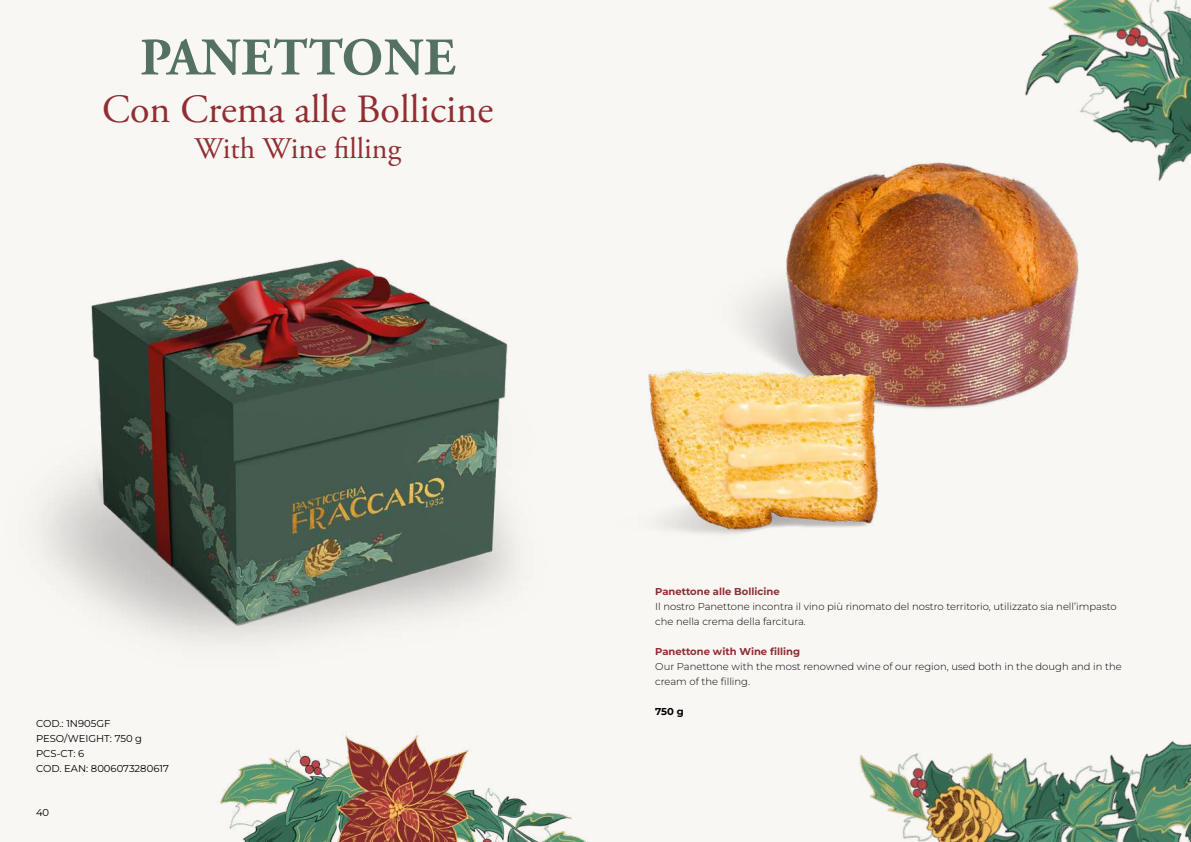
<style>
.page{position:relative;width:1191px;height:842px;background:#f9f7f4}
.page>*{position:absolute;margin:0;border:0;box-sizing:border-box;transform-origin:0 0}
.t1{font:700 52.8px "Adobe Garamond Pro";letter-spacing:.015em;color:#557162}
.t2{font:40px "Adobe Garamond Pro";color:#912e33}
.t3{font:30px "Adobe Garamond Pro";color:#912e33}
.t4{font:300 10px/15px "Montserrat";color:#000}
.t5{font:10px/15px "Montserrat";color:#000}
.t6{font:700 10px "Montserrat";color:#912e33}
.t7{font:700 10px "Montserrat";color:#000}
</style>
<div class="page">
<img style="left:1044px;top:0;width:147px;height:181px">
<img style="left:859px;top:741px;width:332px;height:101px">
<img style="left:219px;top:735px;width:367px;height:107px">
<img style="left:755px;top:51px;width:402px;height:358px">
<img style="left:648px;top:298px;width:282px;height:236px">
<img style="left:44px;top:259px;width:470px;height:383px">
<h1 class="t1" style="left:140px;top:27px;width:317px">PANETTONE</h1>
<h2 class="t2" style="left:102px;top:86px;width:392px">Con Crema alle Bollicine</h2>
<h3 class="t3" style="left:194px;top:131px;width:208px">With Wine filling</h3>
<p class="t5" style="left:36px;top:716px;width:134px">COD.: 1N905GF<br>PESO/WEIGHT: 750 g<br>PCS-CT: 6<br>COD. EAN: 8006073280617</p>
<p class="t5" style="left:36px;top:804px;width:15px">40</p>
<p class="t6" style="left:655px;top:585px;width:126px">Panettone alle Bollicine</p>
<p class="t4" style="left:655px;top:599px;width:463px">Il nostro Panettone incontra il vino più rinomato del nostro territorio, utilizzato sia nell’impasto che nella crema della farcitura.</p>
<p class="t6" style="left:655px;top:645px;width:146px">Panettone with Wine filling</p>
<p class="t4" style="left:655px;top:659px;width:468px">Our Panettone with the most renowned wine of our region, used both in the dough and in the cream of the filling.</p>
<p class="t7" style="left:655px;top:705px;width:30px">750 g</p>
</div>
